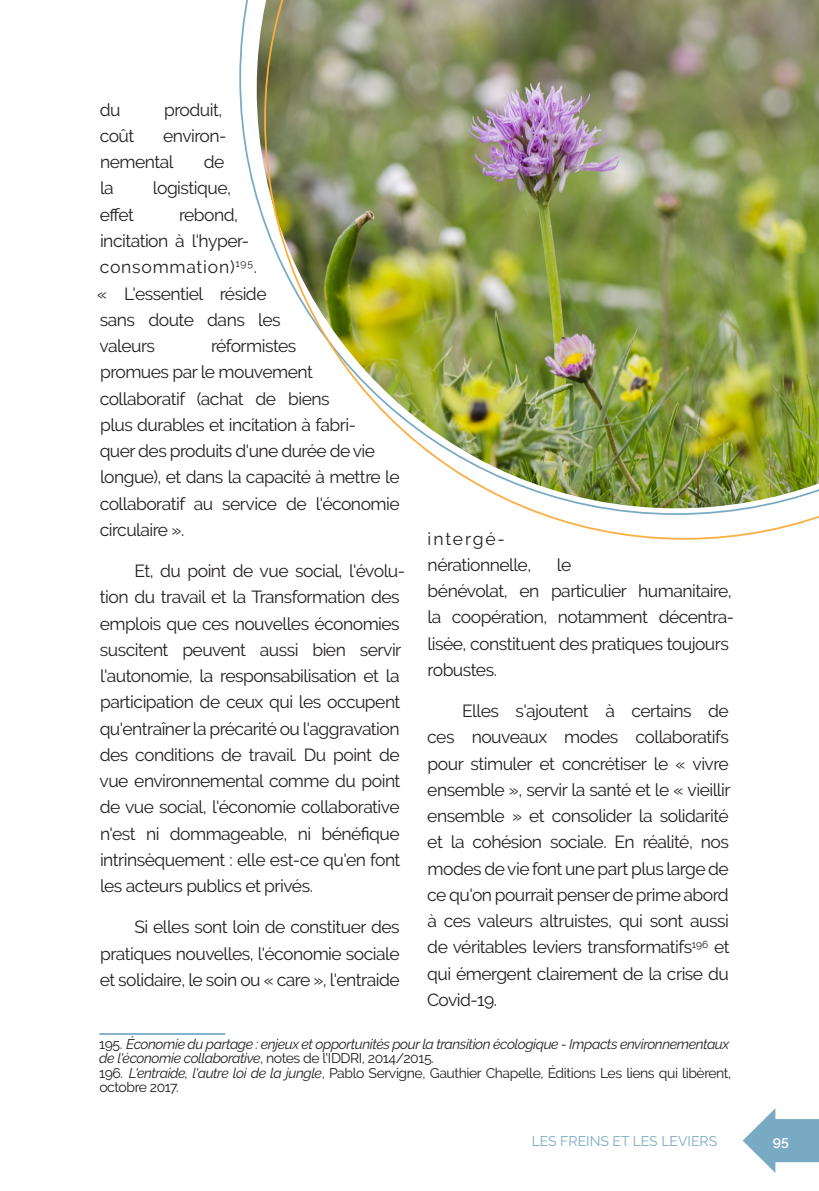
<style>
.page{position:relative;width:819px;height:1191px;background:#fff}
.page>*{position:absolute;margin:0;border:0;box-sizing:border-box;transform-origin:0 0}
.Corps{font:17.5px/26.2px "Raleway";letter-spacing:-.03em;color:#231f20}
.Note_bas_de_page{font:italic 14px/14px "Raleway";letter-spacing:-.03em;color:#231f20}
.Note_bas_de_page-2{font:14px/14px "Raleway";letter-spacing:-.03em;color:#231f20}
.t1{font:14px "Raleway";color:#78aac3}
.t2{font:600 14px "Raleway";color:#fff}
.s1{font-style:normal}
.s2{font-style:italic}
</style>
<div class="page">
<svg style="left:742px;top:1108px;width:77px;height:65px"></svg>
<hr style="left:99px;top:1033px;width:126px;height:1px;background:#78aac3">
<img style="left:264px;top:0;width:555px;height:539px">
<p class="Corps" style="left:100px;top:96px;width:22px">du</p>
<p class="Corps" style="left:164px;top:96px;width:60px">produit,</p>
<p class="Corps" style="left:100px;top:123px;width:36px">coût</p>
<p class="Corps" style="left:100px;top:123px;width:128px;text-indent:63px">environ&shy;nemental</p>
<p class="Corps" style="left:204px;top:149px;width:22px">de</p>
<p class="Corps" style="left:100px;top:175px;width:15px">la</p>
<p class="Corps" style="left:153px;top:175px;width:80px">logistique,</p>
<p class="Corps" style="left:100px;top:201px;width:36px">effet</p>
<p class="Corps" style="left:97px;top:201px;width:185px;text-indent:82px">rebond, incitation à l'hyper&shy;consommation)<sup>195</sup>.<br>« L'essentiel réside sans doute dans les valeurs</p>
<p class="Corps" style="left:100px;top:333px;width:301px;text-indent:111px">réformistes<br>promues par le mouvement collaboratif (achat de biens<br>plus durables et incitation à fabri-<br>quer des produits d'une durée de vie longue), et dans la capacité à mettre le collaboratif au service de l'économie circulaire ».</p>
<p class="Corps" style="left:100px;top:557px;width:307px;text-indent:35px">Et, du point de vue social, l'évolu&shy;tion du travail et la Transformation des emplois que ces nouvelles économies suscitent peuvent aussi bien servir l'autonomie, la responsabilisation et la participation de ceux qui les occupent qu'entraîner la précarité ou l'aggravation des conditions de travail. Du point de vue environnemental comme du point de vue social, l'économie collaborative n'est ni dommageable, ni bénéfique intrinsèquement : elle est-ce qu'en font les acteurs publics et privés.</p>
<p class="Corps" style="left:100px;top:914px;width:301px;text-align:justify;text-indent:35px">Si elles sont loin de constituer des pratiques nouvelles, l'économie sociale et solidaire, le soin ou « care », l'entraide</p>
<p class="Corps" style="left:427px;top:525px;width:105px">intergé&shy;nérationnelle,</p>
<p class="Corps" style="left:427px;top:551px;width:308px;text-indent:129px">le<br>bénévolat, en particulier humanitaire, la coopération, notamment décentra&shy;lisée, constituent des pratiques toujours robustes.</p>
<p class="Corps" style="left:427px;top:697px;width:305px;text-align:justify;text-indent:35px">Elles s'ajoutent à certains de ces nouveaux modes collaboratifs pour stimuler et concrétiser le « vivre ensemble », servir la santé et le « vieillir ensemble » et consolider la solidarité et la cohésion sociale. En réalité, nos modes de vie font une part plus large de ce qu'on pourrait penser de prime abord à ces valeurs altruistes, qui sont aussi de véritables leviers transformatifs<sup>196</sup> et qui émergent clairement de la crise du Covid-19.</p>
<p class="Note_bas_de_page" style="left:99px;top:1036px;width:631px"><span class="s1">195.</span> Économie du partage : enjeux et opportunités pour la transition écologique - Impacts environnementaux de l'économie collaborative<span class="s1">, notes de l'IDDRI, 2014/2015.</span></p>
<p class="Note_bas_de_page-2" style="left:99px;top:1065px;width:633px">196. <span class="s2">L'entraide, l'autre loi de la jungle</span>, Pablo Servigne, Gauthier Chapelle, Éditions Les liens qui libèrent, octobre 2017.</p>
<p class="t1" style="left:531px;top:1133px;width:187px">LES FREINS ET LES LEVIERS</p>
<p class="t2" style="left:772px;top:1133px;width:17px">95</p>
</div>
